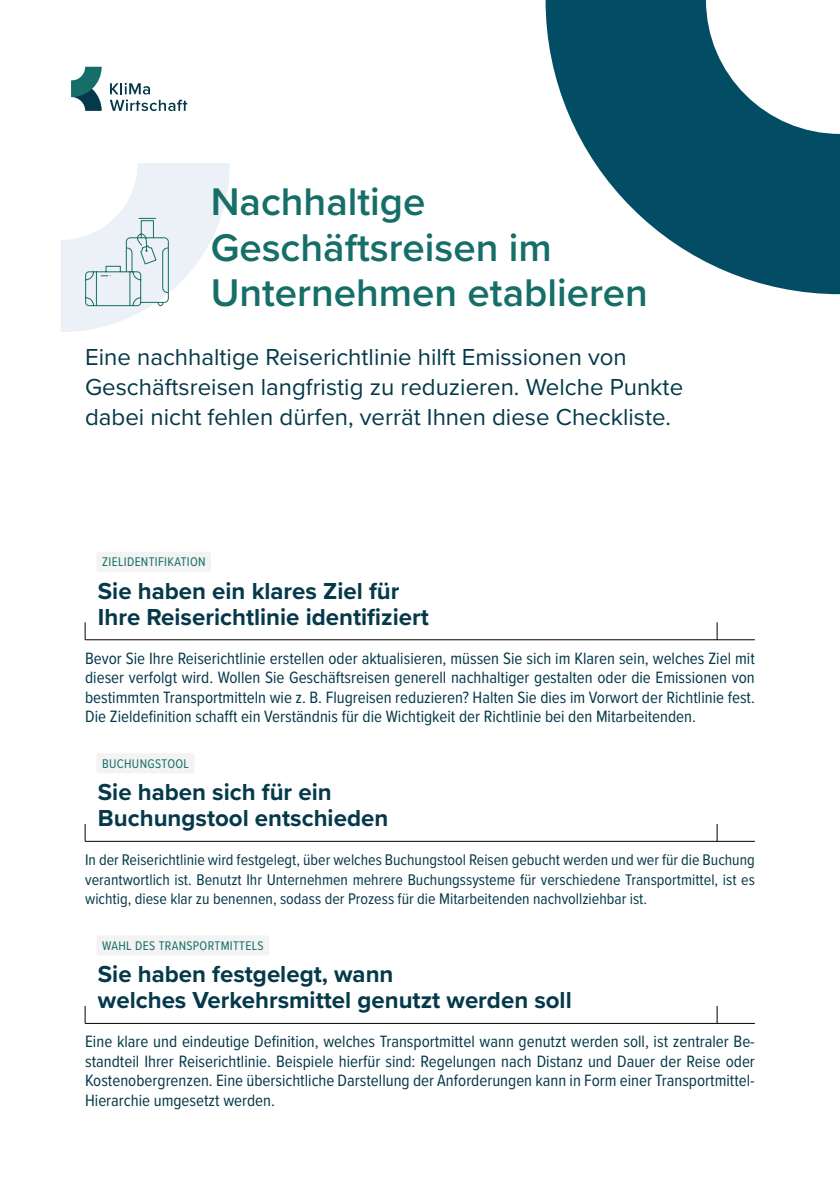
<style>
.page{position:relative;width:840px;height:1191px;background:#fff}
.page>*{position:absolute;margin:0;border:0;box-sizing:border-box;transform-origin:0 0}
.Titel{font:600 40px/45.6px "Proxima Nova";color:#166e68}
.Claim{font:700 24px/26px "Proxima Nova";color:#05394a}
.Subline{font:24px/30px "Proxima Nova";color:#05394a}
.Textbody{font:17px/19.4px "Proxima Nova Cond";color:#05394a;text-align:justify}
.Textbody-2{font:16px/19.6px "Proxima Nova Cond";color:#05394a;text-align:justify}
.Kategorie{font:13px "Proxima Nova Cond";letter-spacing:.025em;color:#166e68}
</style>
<div class="page">
<svg style="left:545px;top:0;width:294px;height:294px;fill:#024d64"></svg>
<svg style="left:71px;top:67px;width:31px;height:44px"></svg>
<svg style="left:110px;top:83px;width:77px;height:28px"></svg>
<svg style="left:61px;top:163px;width:169px;height:169px"></svg>
<div style="left:96px;top:552px;width:115px;height:20px;background:#f3f3f4;border-radius:2px"></div>
<svg style="left:85px;top:622px;width:1px;height:17px"></svg>
<svg style="left:716px;top:622px;width:1px;height:17px"></svg>
<hr style="left:85px;top:639px;width:669px;height:1px;background:#000">
<div style="left:96px;top:753px;width:98px;height:20px;background:#f3f3f4;border-radius:2px"></div>
<svg style="left:85px;top:824px;width:1px;height:17px"></svg>
<svg style="left:716px;top:824px;width:1px;height:17px"></svg>
<hr style="left:85px;top:841px;width:669px;height:1px;background:#000">
<div style="left:96px;top:935px;width:173px;height:20px;background:#f3f3f4;border-radius:2px"></div>
<svg style="left:85px;top:1006px;width:1px;height:17px"></svg>
<svg style="left:716px;top:1006px;width:1px;height:17px"></svg>
<hr style="left:85px;top:1023px;width:669px;height:1px;background:#000">
<p class="Titel" style="left:210px;top:178px;width:438px">Nachhaltige<br>Geschäftsreisen im<br>Unternehmen etablieren</p>
<p class="Subline" style="left:85px;top:340px;width:599px">Eine nachhaltige Reiserichtlinie hilft Emissionen von<br>Geschäftsreisen langfristig zu reduzieren. Welche Punkte dabei nicht fehlen dürfen, verrät Ihnen diese Checkliste.</p>
<p class="Kategorie" style="left:102px;top:552px;width:105px">ZIELIDENTIFIKATION</p>
<p class="Claim" style="left:98px;top:577px;width:332px">Sie haben ein klares Ziel für<br>Ihre Reiserichtlinie identifiziert</p>
<p class="Textbody" style="left:85px;top:647px;width:671px">Bevor Sie Ihre Reiserichtlinie erstellen oder aktualisieren, müssen Sie sich im Klaren sein, welches Ziel mit dieser verfolgt wird. Wollen Sie Geschäftsreisen generell nachhaltiger gestalten oder die Emissionen von bestimmten Transportmitteln wie z. B. Flugreisen reduzieren? Halten Sie dies im Vorwort der Richtlinie fest.<br>Die Zieldefinition schafft ein Verständnis für die Wichtigkeit der Richtlinie bei den Mitarbeitenden.</p>
<p class="Kategorie" style="left:102px;top:754px;width:88px">BUCHUNGSTOOL</p>
<p class="Claim" style="left:98px;top:779px;width:292px">Sie haben sich für ein<br>Buchungstool entschieden</p>
<p class="Textbody-2" style="left:85px;top:849px;width:671px">In der Reiserichtlinie wird festgelegt, über welches Buchungstool Reisen gebucht werden und wer für die Buchung verantwortlich ist. Benutzt Ihr Unternehmen mehrere Buchungssysteme für verschiedene Transportmittel, ist es wichtig, diese klar zu benennen, sodass der Prozess für die Mitarbeitenden nachvollziehbar ist.</p>
<p class="Kategorie" style="left:102px;top:936px;width:163px">WAHL DES TRANSPORTMITTELS</p>
<p class="Claim" style="left:98px;top:961px;width:475px">Sie haben festgelegt, wann<br>welches Verkehrsmittel genutzt werden soll</p>
<p class="Textbody" style="left:85px;top:1031px;width:671px">Eine klare und eindeutige Definition, welches Transportmittel wann genutzt werden soll, ist zentraler Be&shy;standteil Ihrer Reiserichtlinie. Beispiele hierfür sind: Regelungen nach Distanz und Dauer der Reise oder Kostenobergrenzen. Eine übersichtliche Darstellung der Anforderungen kann in Form einer Transportmittel-Hierarchie umgesetzt werden.</p>
</div>
